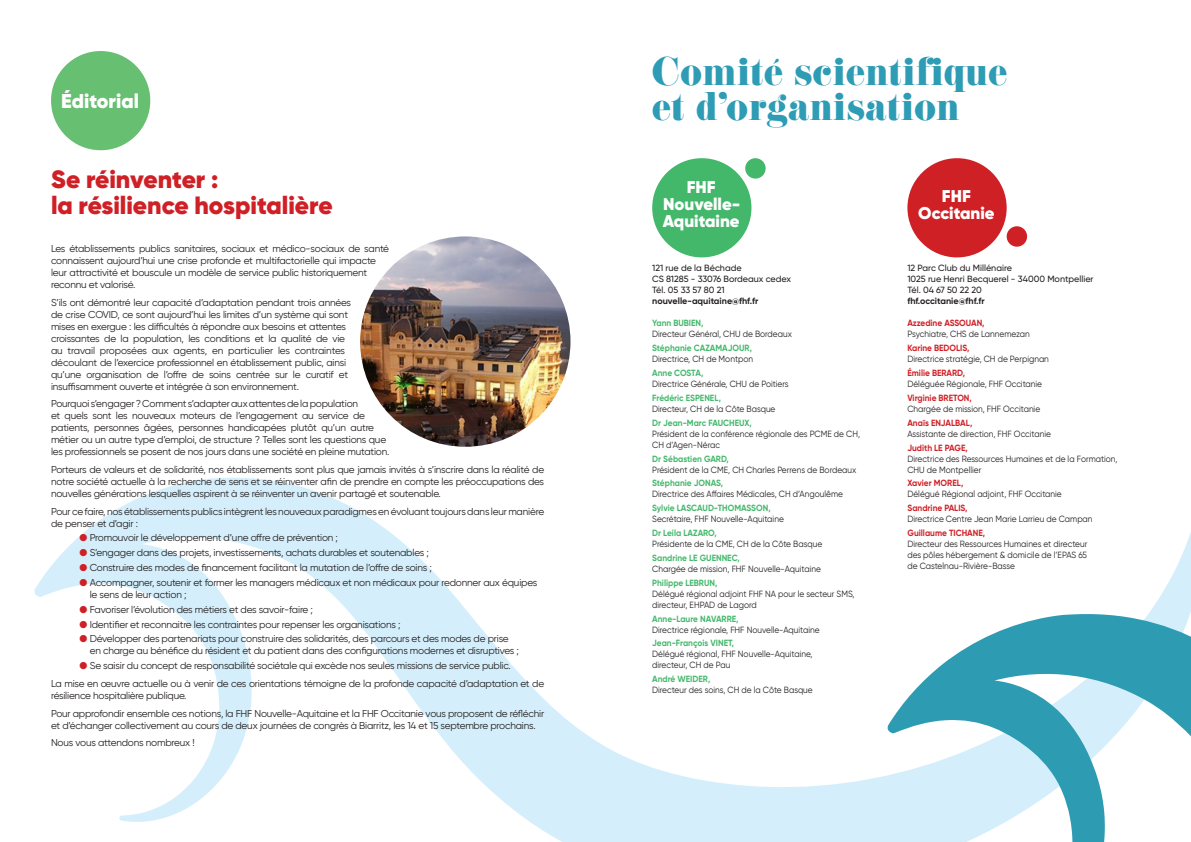
<style>
.page{position:relative;width:1191px;height:842px;background:#fff}
.page>*{position:absolute;margin:0;border:0;box-sizing:border-box;transform-origin:0 0}
.t1{font:35px/35px "Eloquent JF";letter-spacing:.02em;color:#2d9cb4;scale:.96 1}
.t2{font:900 25px/26px "Gilroy";color:#cf2026}
.t3{font:900 20px "Gilroy";color:#fff}
.t4{font:900 17px/17px "Gilroy";color:#fff;text-align:center}
.t5{font:10px/12px "Gilroy";letter-spacing:-.02em;color:#231f20}
.t6{font:9px/11px "Gilroy";color:#231f20;scale:.93 1}
.t7{font:700 9px "Gilroy";color:#43b86b;scale:.93 1}
.t8{font:500 9px/11px "Gilroy";color:#231f20}
.t9{font:700 9px "Gilroy";color:#cf2026;scale:.93 1}
.t10{font:700 9px "Gilroy";color:#231f20}
.s1{color:#cf2026}
</style>
<div class="page">
<svg style="left:34px;top:477px;width:1157px;height:365px"></svg>
<svg style="left:886px;top:612px;width:305px;height:230px"></svg>
<div style="left:51px;top:51px;width:99px;height:99px;background:#67bf72;border-radius:50%"></div>
<img style="left:360px;top:236px;width:210px;height:211px;border-radius:105px">
<div style="left:652px;top:158px;width:99px;height:99px;background:#43b86b;border-radius:50%"></div>
<div style="left:907px;top:158px;width:99px;height:99px;background:#cf2026;border-radius:50%"></div>
<div style="left:745px;top:158px;width:20px;height:21px;background:#43b86b;border-radius:50%"></div>
<div style="left:1006px;top:226px;width:21px;height:21px;background:#cf2026;border-radius:50%"></div>
<h3 class="t3" style="left:61px;top:89px;width:79px">Éditorial</h3>
<h2 class="t2" style="left:51px;top:167px;width:283px">Se réinventer :<br>la résilience hospitalière</h2>
<p class="t5" style="left:51px;top:242px;width:339px">Les établissements publics sanitaires, sociaux et médico-sociaux de santé connaissent aujourd’hui une crise profonde et multifactorielle qui impacte leur attractivité et bouscule un modèle de service public historiquement reconnu et valorisé.</p>
<p class="t5" style="left:51px;top:296px;width:302px">S’ils ont démontré leur capacité d’adaptation pendant trois années de crise COVID, ce sont aujourd’hui les limites d’un système qui sont mises en exergue : les difficultés à répondre aux besoins et attentes croissantes de la population, les conditions et la qualité de vie au travail proposées aux agents, en particulier les contraintes découlant de l’exercice professionnel en établissement public, ainsi qu’une organisation de l’offre de soins centrée sur le curatif et insuffisamment ouverte et intégrée à son environnement.</p>
<p class="t5" style="left:51px;top:398px;width:340px">Pourquoi s’engager ? Comment s’adapter aux attentes de la population<br>et quels sont les nouveaux moteurs de l’engagement au service de patients, personnes âgées, personnes handicapées plutôt qu’un autre métier ou un autre type d’emploi, de structure ? Telles sont les questions que les professionnels se posent de nos jours dans une société en pleine mutation.</p>
<p class="t5" style="left:51px;top:463px;width:494px;text-align:justify">Porteurs de valeurs et de solidarité, nos établissements sont plus que jamais invités à s’inscrire dans la réalité de notre société actuelle à la recherche de sens et se réinventer afin de prendre en compte les préoccupations des nouvelles générations lesquelles aspirent à se réinventer un avenir partagé et soutenable.</p>
<p class="t5" style="left:51px;top:505px;width:494px">Pour ce faire, nos établissements publics intègrent les nouveaux paradigmes en évoluant toujours dans leur manière de penser et d’agir :</p>
<p class="t5" style="left:79px;top:532px;width:260px"><span class="s1">●</span> Promouvoir le développement d’une offre de prévention ;</p>
<p class="t5" style="left:79px;top:547px;width:351px"><span class="s1">●</span> S’engager dans des projets, investissements, achats durables et soutenables ;</p>
<p class="t5" style="left:79px;top:561px;width:354px"><span class="s1">●</span> Construire des modes de financement facilitant la mutation de l’offre de soins ;</p>
<p class="t5" style="left:90px;top:576px;width:449px;text-indent:-10px"><span class="s1">●</span> Accompagner, soutenir et former les managers médicaux et non médicaux pour redonner aux équipes le sens de leur action ;</p>
<p class="t5" style="left:79px;top:603px;width:235px"><span class="s1">●</span> Favoriser l’évolution des métiers et des savoir-faire ;</p>
<p class="t5" style="left:79px;top:618px;width:323px"><span class="s1">●</span> Identifier et reconnaitre les contraintes pour repenser les organisations ;</p>
<p class="t5" style="left:90px;top:633px;width:431px;text-indent:-10px"><span class="s1">●</span> Développer des partenariats pour construire des solidarités, des parcours et des modes de prise en charge au bénéfice du résident et du patient dans des configurations modernes et disruptives ;</p>
<p class="t5" style="left:51px;top:657px;width:495px;line-height:17.7px;text-align:center"><span class="s1">●</span> Se saisir du concept de responsabilité sociétale qui excède nos seules missions de service public.<br>La mise en œuvre actuelle ou à venir de ces orientations témoigne de la profonde capacité d’adaptation et de</p>
<p class="t5" style="left:51px;top:686px;width:494px;line-height:17.7px">résilience hospitalière publique.<br>Pour approfondir ensemble ces notions, la FHF Nouvelle-Aquitaine et la FHF Occitanie vous proposent de réfléchir</p>
<p class="t5" style="left:51px;top:716px;width:486px;line-height:17.7px">et d’échanger collectivement au cours de deux journées de congrès à Biarritz, les 14 et 15 septembre prochains.<br>Nous vous attendons nombreux !</p>
<h1 class="t1" style="left:652px;top:53px;width:371px">Comité scientifique et d’organisation</h1>
<h3 class="t4" style="left:663px;top:179px;width:79px">FHF<br>Nouvelle-<br>Aquitaine</h3>
<h3 class="t4" style="left:918px;top:187px;width:78px">FHF<br>Occitanie</h3>
<p class="t8" style="left:652px;top:263px;width:141px">121 rue de la Béchade<br>CS 81285 - 33076 Bordeaux cedex<br>Tél. 05 33 57 80 21</p>
<p class="t10" style="left:652px;top:296px;width:108px">nouvelle-aquitaine@fhf.fr</p>
<p class="t7" style="left:652px;top:318px;width:57px">Yann BUBIEN,</p>
<p class="t6" style="left:652px;top:329px;width:152px">Directeur Général, CHU de Bordeaux</p>
<p class="t7" style="left:652px;top:342px;width:109px">Stéphanie CAZAMAJOUR,</p>
<p class="t6" style="left:652px;top:354px;width:110px">Directrice, CH de Montpon</p>
<p class="t7" style="left:652px;top:367px;width:57px">Anne COSTA,</p>
<p class="t6" style="left:652px;top:378px;width:148px">Directrice Générale, CHU de Poitiers</p>
<p class="t7" style="left:652px;top:392px;width:75px">Frédéric ESPENEL,</p>
<p class="t6" style="left:652px;top:403px;width:134px">Directeur, CH de la Côte Basque</p>
<p class="t7" style="left:652px;top:417px;width:109px">Dr Jean-Marc FAUCHEUX,</p>
<p class="t6" style="left:652px;top:428px;width:225px">Président de la conférence régionale des PCME de CH,<br>CH d’Agen-Nérac</p>
<p class="t7" style="left:652px;top:453px;width:84px">Dr Sébastien GARD,</p>
<p class="t6" style="left:652px;top:464px;width:221px">Président de la CME, CH Charles Perrens de Bordeaux</p>
<p class="t7" style="left:652px;top:478px;width:78px">Stéphanie JONAS,</p>
<p class="t6" style="left:652px;top:489px;width:207px">Directrice des Affaires Médicales, CH d’Angoulême</p>
<p class="t7" style="left:652px;top:502px;width:129px">Sylvie LASCAUD-THOMASSON,</p>
<p class="t6" style="left:652px;top:514px;width:143px">Secrétaire, FHF Nouvelle-Aquitaine</p>
<p class="t7" style="left:652px;top:527px;width:71px">Dr Leila LAZARO,</p>
<p class="t6" style="left:652px;top:538px;width:184px">Présidente de la CME, CH de la Côte Basque</p>
<p class="t7" style="left:652px;top:552px;width:96px">Sandrine LE GUENNEC,</p>
<p class="t6" style="left:652px;top:563px;width:183px">Chargée de mission, FHF Nouvelle-Aquitaine</p>
<p class="t7" style="left:652px;top:577px;width:72px">Philippe LEBRUN,</p>
<p class="t6" style="left:652px;top:588px;width:219px">Délégué régional adjoint FHF NA pour le secteur SMS, directeur, EHPAD de Lagord</p>
<p class="t7" style="left:652px;top:613px;width:94px">Anne-Laure NAVARRE,</p>
<p class="t6" style="left:652px;top:624px;width:181px">Directrice régionale, FHF Nouvelle-Aquitaine</p>
<p class="t7" style="left:652px;top:638px;width:89px">Jean-François VINET,</p>
<p class="t6" style="left:652px;top:649px;width:174px">Délégué régional, FHF Nouvelle-Aquitaine, directeur, CH de Pau</p>
<p class="t7" style="left:652px;top:673px;width:64px">André WEIDER,</p>
<p class="t6" style="left:652px;top:684px;width:174px">Directeur des soins, CH de la Côte Basque</p>
<p class="t8" style="left:907px;top:263px;width:188px">12 Parc Club du Millénaire<br>1025 rue Henri Becquerel - 34000 Montpellier<br>Tél. 04 67 50 22 20</p>
<p class="t10" style="left:907px;top:296px;width:79px">fhf.occitanie@fhf.fr</p>
<p class="t9" style="left:907px;top:318px;width:85px">Azzedine ASSOUAN,</p>
<p class="t6" style="left:907px;top:329px;width:133px">Psychiatre, CHS de Lannemezan</p>
<p class="t9" style="left:907px;top:342px;width:68px">Karine BEDOLIS,</p>
<p class="t6" style="left:907px;top:354px;width:154px">Directrice stratégie, CH de Perpignan</p>
<p class="t9" style="left:907px;top:367px;width:64px">Émilie BERARD,</p>
<p class="t6" style="left:907px;top:378px;width:146px">Déléguée Régionale, FHF Occitanie</p>
<p class="t9" style="left:907px;top:392px;width:71px">Virginie BRETON,</p>
<p class="t6" style="left:907px;top:403px;width:144px">Chargée de mission, FHF Occitanie</p>
<p class="t9" style="left:907px;top:417px;width:71px">Anaïs ENJALBAL,</p>
<p class="t6" style="left:907px;top:428px;width:156px">Assistante de direction, FHF Occitanie</p>
<p class="t9" style="left:907px;top:442px;width:66px">Judith LE PAGE,</p>
<p class="t6" style="left:907px;top:453px;width:227px">Directrice des Ressources Humaines et de la Formation,<br>CHU de Montpellier</p>
<p class="t9" style="left:907px;top:478px;width:62px">Xavier MOREL,</p>
<p class="t6" style="left:907px;top:489px;width:167px">Délégué Régional adjoint, FHF Occitanie</p>
<p class="t9" style="left:907px;top:502px;width:66px">Sandrine PALIS,</p>
<p class="t6" style="left:907px;top:514px;width:201px">Directrice Centre Jean Marie Larrieu de Campan</p>
<p class="t9" style="left:907px;top:527px;width:85px">Guillaume TICHANE,</p>
<p class="t6" style="left:907px;top:538px;width:195px;text-align:justify">Directeur des Ressources Humaines et directeur des pôles hébergement &amp; domicile de l’EPAS 65 de Castelnau-Rivière-Basse</p>
</div>
